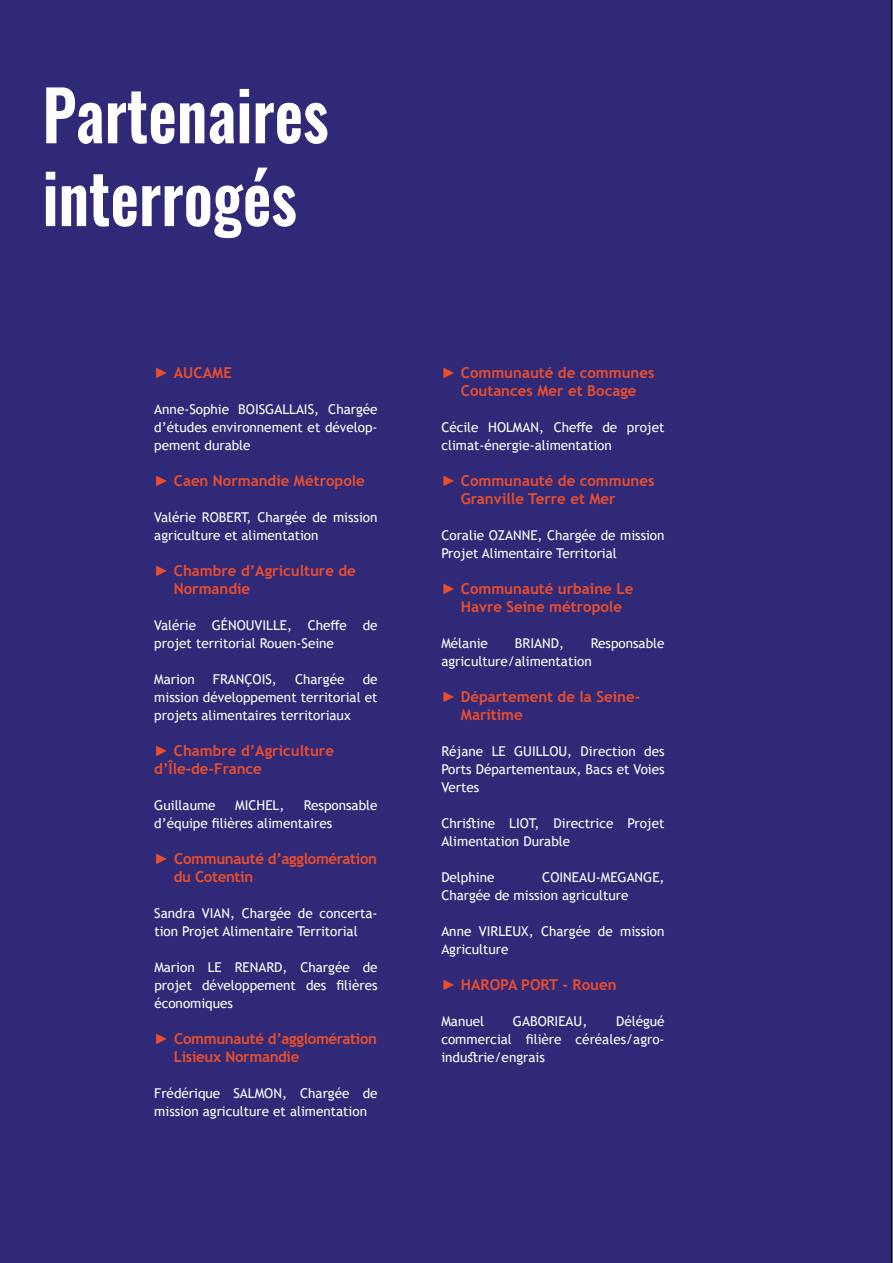
<style>
.page{position:relative;width:893px;height:1263px;background:#fff}
.page>*{position:absolute;margin:0;border:0;box-sizing:border-box;transform-origin:0 0}
.t1{font:600 69px/82.8px "Oswald";color:#fff;scale:.9 1}
.t2{font:700 15px/18px "Trebuchet MS";color:#e94f2d}
.t3{font:700 15px/18px "Trebuchet MS";letter-spacing:-.02em;color:#e94f2d}
.t4{font:13.5px/18px "Trebuchet MS";color:#fff}
.s1{font-family:"Arial";font-weight:400}
</style>
<div class="page">
<div style="left:0;top:0;width:892px;height:1263px;background:#302978"></div>
<h1 class="t1" style="left:43px;top:76px;width:319px">Partenaires interrogés</h1>
<p class="t2" style="left:154px;top:364px;width:79px"><span class="s1">►</span> AUCAME</p>
<p class="t4" style="left:154px;top:400px;width:225px;text-align:justify">Anne-Sophie BOISGALLAIS, Chargée d’études environnement et dévelop&shy;pement durable</p>
<p class="t2" style="left:154px;top:472px;width:212px"><span class="s1">►</span> Caen Normandie Métropole</p>
<p class="t4" style="left:154px;top:508px;width:225px">Valérie ROBERT, Chargée de mission agriculture et alimentation</p>
<p class="t2" style="left:174px;top:562px;width:184px;text-indent:-20px"><span class="s1">►</span> Chambre d’Agriculture de<br>Normandie</p>
<p class="t4" style="left:154px;top:616px;width:225px">Valérie GÉNOUVILLE, Cheffe de projet territorial Rouen-Seine</p>
<p class="t4" style="left:154px;top:670px;width:42px">Marion</p>
<p class="t4" style="left:213px;top:670px;width:65px">FRANÇOIS,</p>
<p class="t4" style="left:295px;top:670px;width:51px">Chargée</p>
<p class="t4" style="left:154px;top:670px;width:225px;text-align:justify;text-indent:208px">de mission développement territorial et projets alimentaires territoriaux</p>
<p class="t2" style="left:154px;top:742px;width:181px"><span class="s1">►</span> Chambre d’Agriculture d’Île-de-France</p>
<p class="t4" style="left:154px;top:796px;width:63px">Guillaume</p>
<p class="t4" style="left:235px;top:796px;width:51px">MICHEL,</p>
<p class="t4" style="left:154px;top:796px;width:225px;text-indent:150px">Responsable d’équipe filières alimentaires</p>
<p class="t3" style="left:174px;top:850px;width:205px;text-indent:-20px"><span class="s1">►</span> Communauté d’agglomération du Cotentin</p>
<p class="t4" style="left:154px;top:904px;width:225px">Sandra VIAN, Chargée de concerta&shy;tion Projet Alimentaire Territorial</p>
<p class="t4" style="left:154px;top:958px;width:225px;text-align:justify">Marion LE RENARD, Chargée de projet développement des filières économiques</p>
<p class="t3" style="left:174px;top:1030px;width:205px;text-indent:-20px"><span class="s1">►</span> Communauté d’agglomération<br>Lisieux Normandie</p>
<p class="t4" style="left:154px;top:1084px;width:225px">Frédérique SALMON, Chargée de mission agriculture et alimentation</p>
<p class="t2" style="left:441px;top:364px;width:215px;text-align:center"><span class="s1">►</span> Communauté de communes<br>Coutances Mer et Bocage</p>
<p class="t4" style="left:441px;top:418px;width:225px">Cécile HOLMAN, Cheffe de projet climat-énergie-alimentation</p>
<p class="t2" style="left:461px;top:472px;width:195px;text-indent:-20px"><span class="s1">►</span> Communauté de communes<br>Granville Terre et Mer</p>
<p class="t4" style="left:441px;top:526px;width:225px">Coralie OZANNE, Chargée de mission<br>Projet Alimentaire Territorial</p>
<p class="t2" style="left:441px;top:580px;width:193px;text-align:center"><span class="s1">►</span> Communauté urbaine Le<br>Havre Seine métropole</p>
<p class="t4" style="left:441px;top:634px;width:48px">Mélanie</p>
<p class="t4" style="left:515px;top:634px;width:51px">BRIAND,</p>
<p class="t4" style="left:441px;top:634px;width:225px;text-indent:150px">Responsable agriculture/alimentation</p>
<p class="t2" style="left:461px;top:688px;width:181px;text-indent:-20px"><span class="s1">►</span> Département de la Seine-<br>Maritime</p>
<p class="t4" style="left:441px;top:742px;width:225px;text-align:justify">Réjane LE GUILLOU, Direction des Ports Départementaux, Bacs et Voies Vertes</p>
<p class="t4" style="left:441px;top:814px;width:225px">Christine LIOT, Directrice Projet<br>Alimentation Durable</p>
<p class="t4" style="left:441px;top:868px;width:55px">Delphine</p>
<p class="t4" style="left:441px;top:868px;width:225px;text-indent:101px">COINEAU-MEGANGE,<br>Chargée de mission agriculture</p>
<p class="t4" style="left:441px;top:922px;width:225px">Anne VIRLEUX, Chargée de mission<br>Agriculture</p>
<p class="t2" style="left:441px;top:976px;width:177px"><span class="s1">►</span> HAROPA PORT - Rouen</p>
<p class="t4" style="left:441px;top:1012px;width:44px">Manuel</p>
<p class="t4" style="left:513px;top:1012px;width:76px">GABORIEAU,</p>
<p class="t4" style="left:441px;top:1012px;width:225px;text-align:justify;text-indent:175px">Délégué commercial filière céréales/agro&shy;industrie/engrais</p>
</div>
